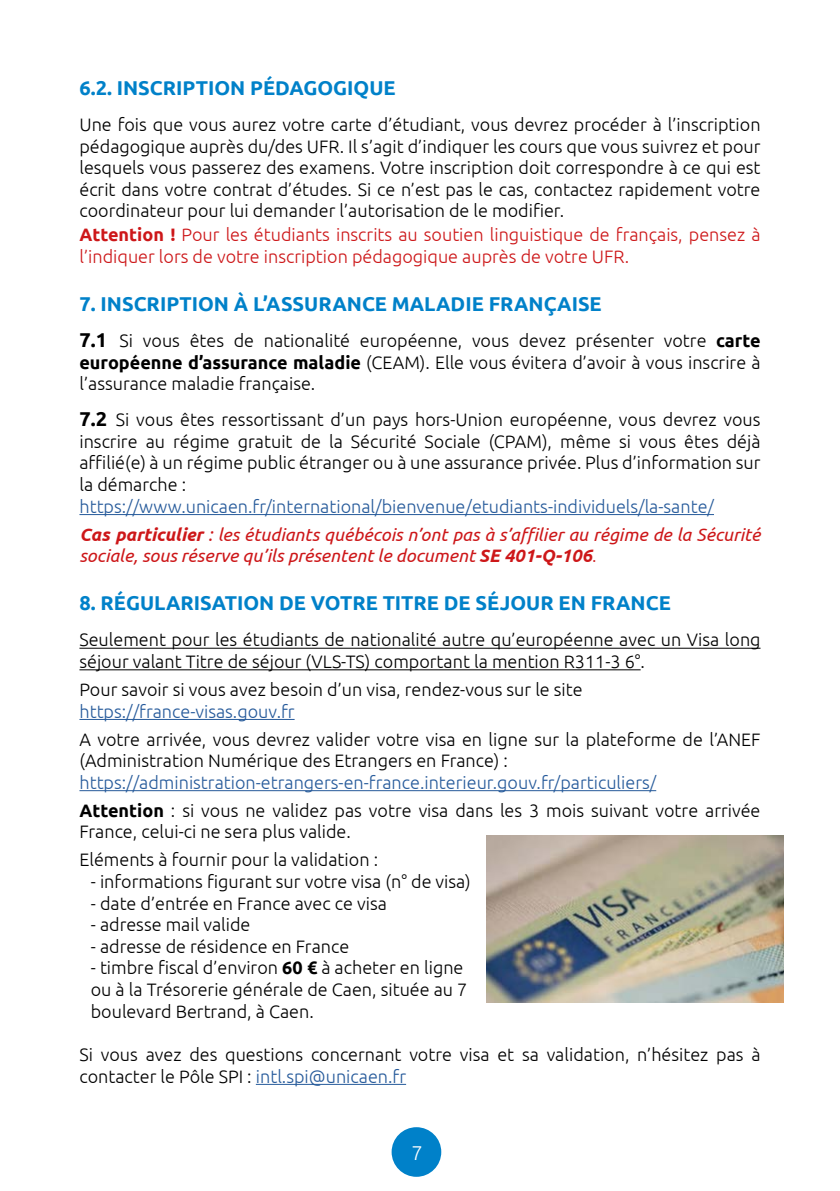
<style>
.page{position:relative;width:840px;height:1191px;background:#fff}
.page>*{position:absolute;margin:0;border:0;box-sizing:border-box;transform-origin:0 0}
.t1{font:700 20px "Ubuntu";color:#0081c9}
.t2{font:300 20px "Ubuntu";color:#fff}
.t3{font:300 18px/21.6px "Ubuntu";color:#000}
.t4{font:300 18px/28px "Ubuntu";color:#275b9b}
.t5{font:300 18px/21.6px "Ubuntu";color:#cd1719}
.t6{font:italic 18px "Ubuntu";color:#cd1719}
.s1{font-weight:700}
.s2{font-weight:700;font-size:20px}
.s3{font-weight:700;font-style:italic;color:#cd1719}
.s4{font-weight:400;font-style:italic;color:#cd1719}
.s5{font-weight:300;font-style:normal}
.s6{font-weight:700;color:#000}
.s7{color:#000}
.s8{color:#275b9b}
</style>
<div class="page">
<div style="left:391px;top:1127px;width:50px;height:49px;background:#0081c9;border-radius:50%"></div>
<hr style="left:79px;top:514px;width:634px;height:1px;background:#275b9b">
<hr style="left:79px;top:647px;width:681px;height:1px;background:#000">
<hr style="left:79px;top:669px;width:561px;height:1px;background:#000">
<hr style="left:79px;top:719px;width:215px;height:1px;background:#275b9b">
<hr style="left:79px;top:790px;width:577px;height:1px;background:#275b9b">
<hr style="left:256px;top:1083px;width:150px;height:1px;background:#275b9b">
<img style="left:486px;top:835px;width:296px;height:167px">
<p class="t1" style="left:79px;top:76px;width:317px">6.2. INSCRIPTION PÉDAGOGIQUE</p>
<p class="t3" style="left:79px;top:113px;width:682px;text-align:justify">Une fois que vous aurez votre carte d’étudiant, vous devrez procéder à l’inscription pédagogique auprès du/des UFR. Il s’agit d’indiquer les cours que vous suivrez et pour lesquels vous passerez des examens. Votre inscription doit correspondre à ce qui est écrit dans votre contrat d’études. Si ce n’est pas le cas, contactez rapidement votre coordinateur pour lui demander l’autorisation de le modifier.</p>
<p class="t5" style="left:79px;top:224px;width:682px"><span class="s1">Attention !</span> Pour les étudiants inscrits au soutien linguistique de français, pensez à l’indiquer lors de votre inscription pédagogique auprès de votre UFR.</p>
<p class="t1" style="left:79px;top:292px;width:523px">7. INSCRIPTION À L’ASSURANCE MALADIE FRANÇAISE</p>
<p class="t3" style="left:79px;top:329px;width:682px;text-align:justify"><span class="s2">7.1</span> Si vous êtes de nationalité européenne, vous devez présenter votre <span class="s1">carte européenne d’assurance maladie</span> (CEAM). Elle vous évitera d’avoir à vous inscrire à l’assurance maladie française.</p>
<p class="t3" style="left:79px;top:408px;width:682px;text-align:justify"><span class="s2">7.2</span> Si vous êtes ressortissant d’un pays hors-Union européenne, vous devrez vous inscrire au régime gratuit de la Sécurité Sociale (CPAM), même si vous êtes déjà affilié(e) à un régime public étranger ou à une assurance privée. Plus d’information sur la démarche :</p>
<p class="t4" style="left:79px;top:492px;width:682px">https://www.unicaen.fr/international/bienvenue/etudiants-individuels/la-sante/<br><span class="s3">Cas particulier</span> <span class="s4">: les étudiants québécois n’ont pas à s’affilier au régime de la Sécurité</span></p>
<p class="t6" style="left:79px;top:545px;width:518px">sociale, sous réserve qu’ils présentent le document <span class="s1">SE 401-Q-106</span><span class="s5">.</span></p>
<p class="t1" style="left:79px;top:591px;width:592px">8. RÉGULARISATION DE VOTRE TITRE DE SÉJOUR EN FRANCE</p>
<p class="t3" style="left:79px;top:628px;width:682px">Seulement pour les étudiants de nationalité autre qu’européenne avec un Visa long séjour valant Titre de séjour (VLS-TS) comportant la mention R311-3 6°.</p>
<p class="t3" style="left:79px;top:678px;width:504px">Pour savoir si vous avez besoin d’un visa, rendez-vous sur le site</p>
<p class="t4" style="left:79px;top:696px;width:216px">https://france-visas.gouv.fr</p>
<p class="t3" style="left:79px;top:728px;width:682px">A votre arrivée, vous devrez valider votre visa en ligne sur la plateforme de l’ANEF (Administration Numérique des Etrangers en France) :</p>
<p class="t4" style="left:79px;top:768px;width:682px">https://administration-etrangers-en-france.interieur.gouv.fr/particuliers/<br><span class="s6">Attention</span> <span class="s7">: si vous ne validez pas votre visa dans les 3 mois suivant votre arrivée</span></p>
<p class="t3" style="left:79px;top:817px;width:300px;line-height:28px">France, celui-ci ne sera plus valide.<br>Eléments à fournir pour la validation :</p>
<p class="t3" style="left:91px;top:870px;width:381px">- informations figurant sur votre visa (n° de visa)</p>
<p class="t3" style="left:91px;top:892px;width:297px">- date d’entrée en France avec ce visa</p>
<p class="t3" style="left:91px;top:913px;width:161px">- adresse mail valide</p>
<p class="t3" style="left:91px;top:935px;width:260px">- adresse de résidence en France</p>
<p class="t3" style="left:91px;top:956px;width:378px">- timbre fiscal d’environ <span class="s1">60 €</span> à acheter en ligne ou à la Trésorerie générale de Caen, située au 7 boulevard Bertrand, à Caen.</p>
<p class="t3" style="left:79px;top:1043px;width:682px">Si vous avez des questions concernant votre visa et sa validation, n’hésitez pas à contacter le Pôle SPI : <span class="s8">intl.spi@unicaen.fr</span></p>
<p class="t2" style="left:411px;top:1141px;width:13px">7</p>
</div>
